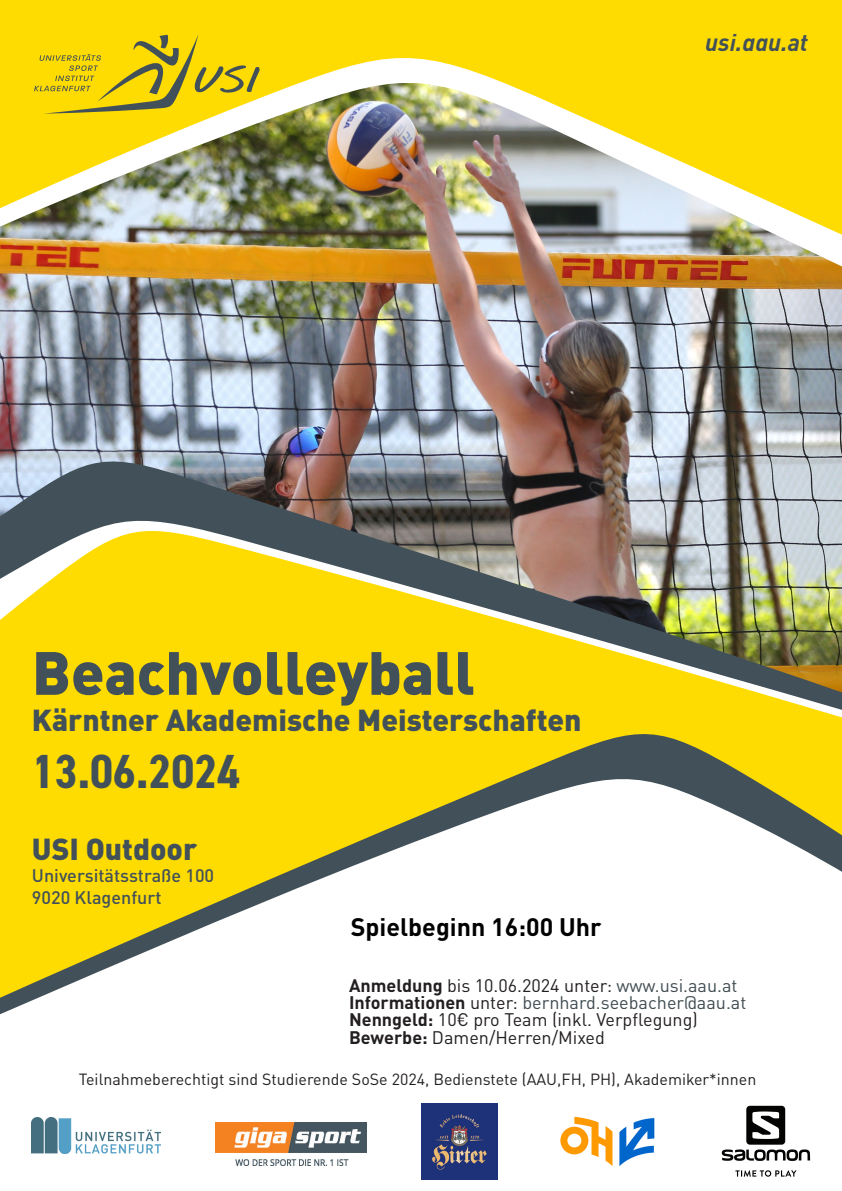
<style>
.page{position:relative;width:842px;height:1191px;background:#fff}
.page>*{position:absolute;margin:0;border:0;box-sizing:border-box;transform-origin:0 0}
.t1{font:900 60px "DIN Pro";color:#425159}
.t2{font:700 condensed 48px "DIN2014";color:#425159}
.t3{font:900 30px "DIN Pro";color:#425159}
.t4{font:700 25px "DIN Pro";color:#000001}
.t5{font:italic 700 24px "DIN Pro";color:#425159}
.t6{font:18px/17px "DIN Pro";color:#231f20}
.t7{font:500 18px "DIN Pro";color:#425159}
.t8{font:16px "DIN Pro";color:#231f20}
.s1{font-weight:700}
.s2{color:#404c52}
</style>
<div class="page">
<img style="left:0;top:0;width:842px;height:452px">
<svg style="left:0;top:838px;width:842px;height:342px"></svg>
<img style="left:0;top:452px;width:842px;height:386px">
<svg style="left:34px;top:34px;width:226px;height:80px;background:#e1c613"></svg>
<img style="left:32px;top:1117px;width:129px;height:36px">
<img style="left:421px;top:1103px;width:77px;height:76px">
<img style="left:555px;top:1103px;width:108px;height:76px">
<svg style="left:722px;top:1105px;width:88px;height:56px"></svg>
<svg style="left:735px;top:1170px;width:61px;height:6px"></svg>
<img style="left:215px;top:1122px;width:151px;height:43px">
<p class="t5" style="left:705px;top:23px;width:104px">usi.aau.at</p>
<p class="t1" style="left:32px;top:621px;width:445px">Beachvolleyball</p>
<p class="t3" style="left:32px;top:694px;width:551px">Kärntner Akademische Meisterschaften</p>
<p class="t2" style="left:32px;top:740px;width:210px">13.06.2024</p>
<p class="t3" style="left:32px;top:824px;width:167px">USI Outdoor</p>
<p class="t7" style="left:32px;top:861px;width:184px">Universitätsstraße 100</p>
<p class="t7" style="left:32px;top:882px;width:131px">9020 Klagenfurt</p>
<p class="t4" style="left:351px;top:906px;width:252px">Spielbeginn 16:00 Uhr</p>
<p class="t6" style="left:349px;top:974px;width:390px"><span class="s1">Anmeldung</span> bis 10.06.2024 unter: <span class="s2">www.usi.aau.at</span></p>
<p class="t6" style="left:349px;top:991px;width:399px"><span class="s1">Informationen</span> unter: <span class="s2">bernhard.seebacher@aau.at<br></span><span class="s1">Nenngeld:</span> 10€ pro Team (inkl. Verpflegung)</p>
<p class="t6" style="left:349px;top:1026px;width:257px"><span class="s1">Bewerbe:</span> Damen/Herren/Mixed</p>
<p class="t8" style="left:79px;top:1067px;width:679px">Teilnahmeberechtigt sind Studierende SoSe 2024, Bedienstete (AAU,FH, PH), Akademiker*innen</p>
</div>
